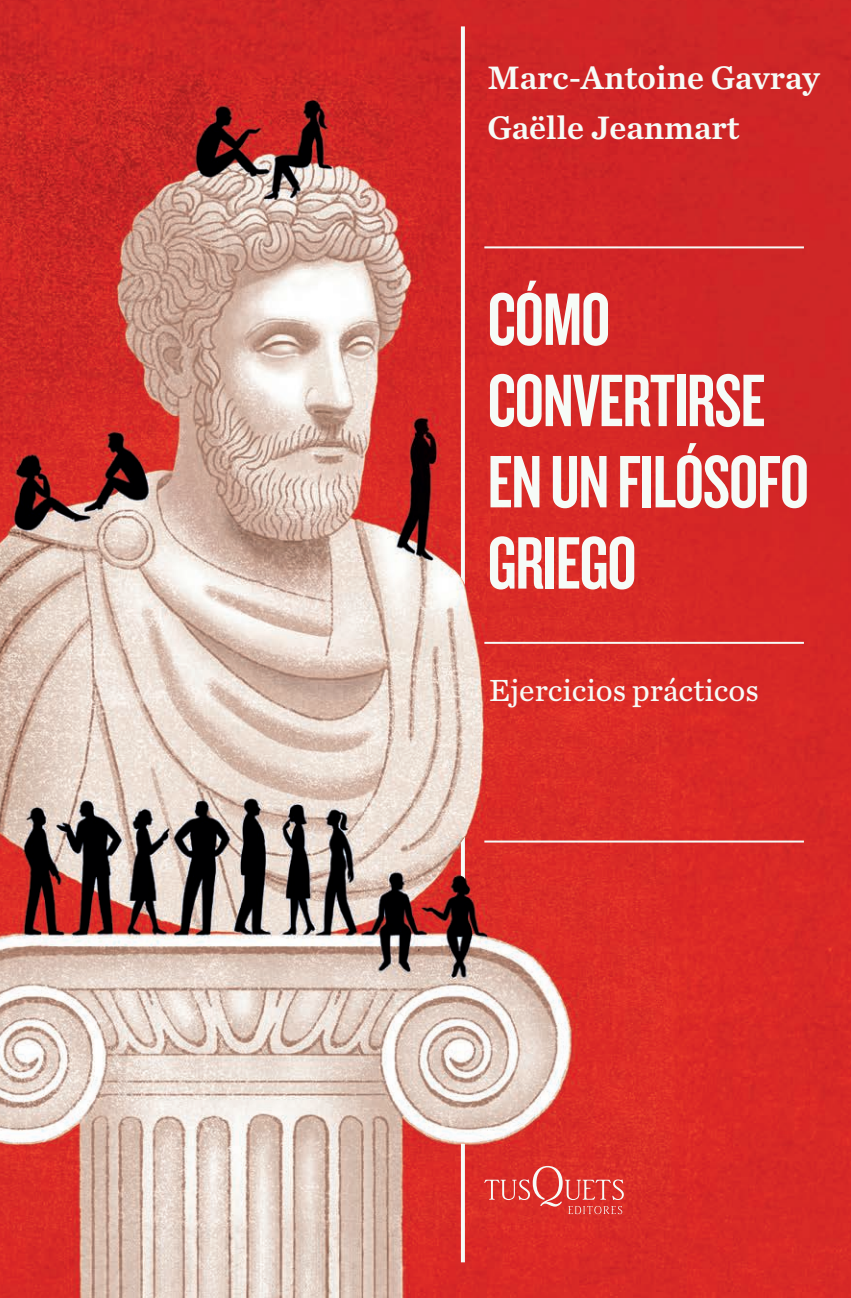
<style>
.page{position:relative;width:851px;height:1298px;background:#fff}
.page>*{position:absolute;margin:0;border:0;box-sizing:border-box;transform-origin:0 0}
.t1{font:77.2px/81.2px "Knockout HTF48 Featherweight";letter-spacing:-.015em;color:#f6fbf7}
.t2{font:34px/50px "Chronicle Text G3 Semi";color:#f6fbf7}
.t3{font:32px "Chronicle Text G3";color:#f6fbf7}
</style>
<div class="page">
<img style="left:0;top:0;width:850px;height:1298px">
<svg style="left:484px;top:1166px;width:139px;height:48px;background:#de4741"></svg>
<hr style="left:484px;top:246px;width:319px;height:2px;background:#f6fbf7">
<hr style="left:484px;top:642px;width:319px;height:2px;background:#f6fbf7">
<hr style="left:484px;top:841px;width:319px;height:2px;background:#f6fbf7">
<svg style="left:461px;top:26px;width:4px;height:1236px;fill:#f6fbf7"></svg>
<img style="left:426px;top:876px;width:65px;height:268px">
<img style="left:431px;top:569px;width:44px;height:284px">
<p class="t2" style="left:487px;top:50px;width:333px">Marc-Antoine Gavray<br>Gaëlle Jeanmart</p>
<p class="t1" style="left:487px;top:280px;width:323px">CÓMO<br>CONVERTIRSE<br>EN UN FILÓSOFO<br>GRIEGO</p>
<p class="t3" style="left:489px;top:666px;width:271px">Ejercicios prácticos</p>
</div>
